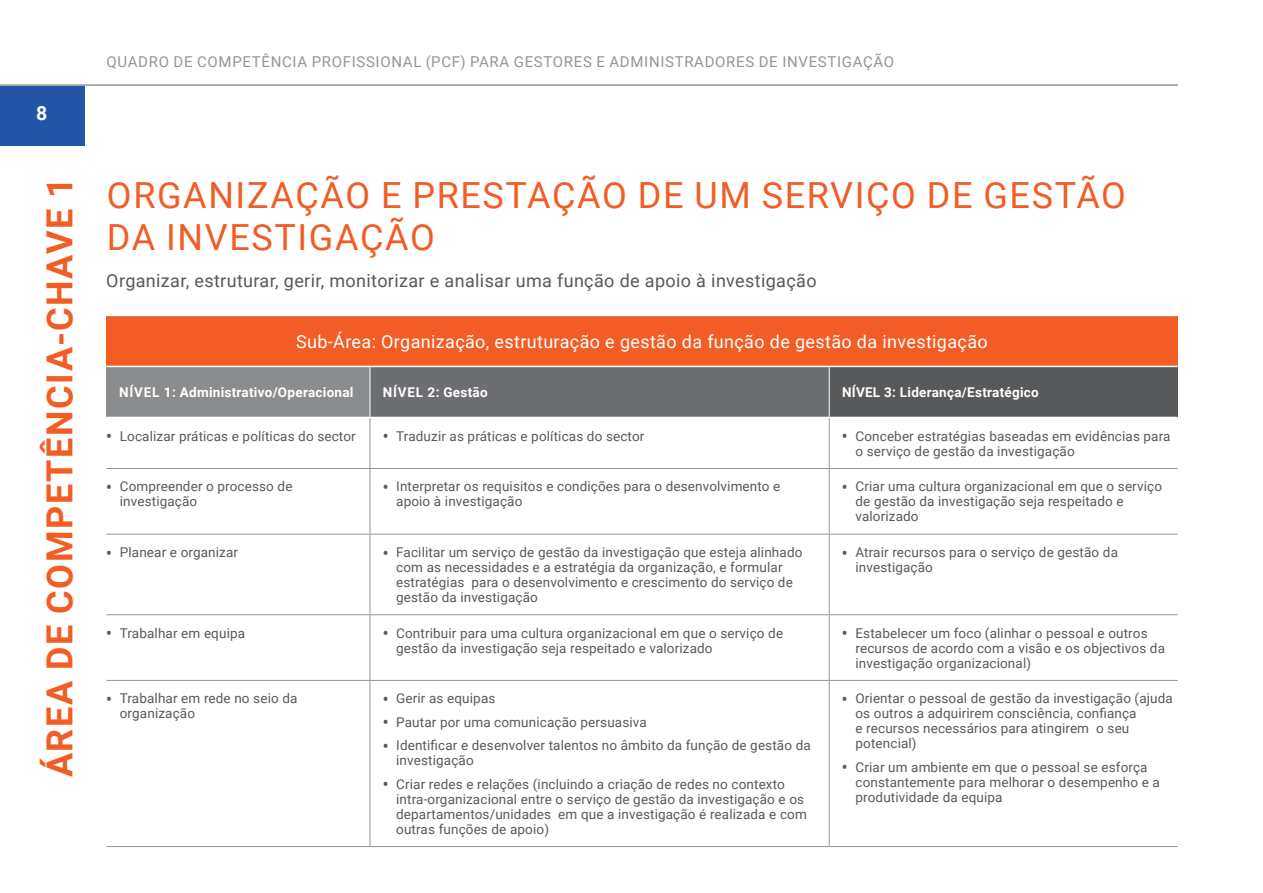
<style>
.page{position:relative;width:1263px;height:893px;background:#fff}
.page>*{position:absolute;margin:0;border:0;box-sizing:border-box;transform-origin:0 0}
.t1{font:36px/42px "Roboto";letter-spacing:.045em;color:#f15d24}
.t2{font:700 36px "Roboto";letter-spacing:.045em;color:#f15d24}
.t3{font:700 19.5px "Roboto";color:#fff}
.t4{font:18px "Roboto";letter-spacing:.02em;color:#58595b}
.t5{font:18px "Roboto";letter-spacing:.02em;color:#fff}
.t6{font:15px "Roboto";letter-spacing:.045em;color:#939598}
.t7{font:13.5px/15px "Roboto";letter-spacing:.01em;color:#58595b}
.t8{font:700 13.5px "Roboto";letter-spacing:.02em;color:#fff}
.s1{font-weight:500;font-size:16.5px}
</style>
<div class="page">
<div style="left:0;top:86px;width:85px;height:59px;background:#2356a7"></div>
<hr style="left:0;top:84px;width:1178px;height:2px;background:#939598">
<div style="left:106px;top:315px;width:1071px;height:51px;background:#f15d24"></div>
<div style="left:106px;top:366px;width:264px;height:51px;background:#8a8c8e"></div>
<div style="left:370px;top:366px;width:459px;height:51px;background:#6d6e71"></div>
<div style="left:829px;top:366px;width:348px;height:51px;background:#58595b"></div>
<svg style="left:106px;top:418px;width:1071px;height:428px"></svg>
<hr style="left:106px;top:315px;width:264px;height:1px;background:#fff">
<hr style="left:370px;top:315px;width:459px;height:1px;background:#fff">
<hr style="left:829px;top:315px;width:348px;height:1px;background:#fff">
<hr style="left:106px;top:366px;width:264px;height:1px;background:#fff">
<hr style="left:370px;top:366px;width:459px;height:1px;background:#fff">
<hr style="left:829px;top:366px;width:348px;height:1px;background:#fff">
<hr style="left:370px;top:367px;width:1px;height:50px;background:#fff">
<hr style="left:829px;top:367px;width:1px;height:50px;background:#fff">
<hr style="left:370px;top:418px;width:1px;height:50px;background:#939598">
<hr style="left:829px;top:418px;width:1px;height:50px;background:#939598">
<hr style="left:106px;top:468px;width:264px;height:1px;background:#939598">
<hr style="left:370px;top:468px;width:459px;height:1px;background:#939598">
<hr style="left:370px;top:469px;width:1px;height:65px;background:#939598">
<hr style="left:829px;top:468px;width:348px;height:1px;background:#939598">
<hr style="left:829px;top:469px;width:1px;height:65px;background:#939598">
<hr style="left:106px;top:534px;width:264px;height:1px;background:#939598">
<hr style="left:370px;top:534px;width:459px;height:1px;background:#939598">
<hr style="left:370px;top:534px;width:1px;height:80px;background:#939598">
<hr style="left:829px;top:534px;width:348px;height:1px;background:#939598">
<hr style="left:829px;top:534px;width:1px;height:80px;background:#939598">
<hr style="left:106px;top:614px;width:264px;height:1px;background:#939598">
<hr style="left:370px;top:614px;width:459px;height:1px;background:#939598">
<hr style="left:370px;top:615px;width:1px;height:65px;background:#939598">
<hr style="left:829px;top:614px;width:348px;height:1px;background:#939598">
<hr style="left:829px;top:615px;width:1px;height:65px;background:#939598">
<hr style="left:370px;top:681px;width:1px;height:165px;background:#939598">
<hr style="left:829px;top:681px;width:1px;height:165px;background:#939598">
<hr style="left:106px;top:680px;width:264px;height:1px;background:#939598">
<hr style="left:370px;top:680px;width:459px;height:1px;background:#939598">
<hr style="left:829px;top:680px;width:348px;height:1px;background:#939598">
<hr style="left:106px;top:846px;width:264px;height:1px;background:#939598">
<hr style="left:370px;top:846px;width:459px;height:1px;background:#939598">
<hr style="left:829px;top:846px;width:348px;height:1px;background:#939598">
<h2 class="t3" style="left:36px;top:100px;width:13px">8</h2>
<h1 class="t2" style="left:34px;top:777px;width:602px;rotate:-90deg">ÁREA DE COMPETÊNCIA-CHAVE 1</h1>
<p class="t6" style="left:107px;top:51px;width:789px">QUADRO DE COMPETÊNCIA PROFISSIONAL (PCF) PARA GESTORES E ADMINISTRADORES DE INVESTIGAÇÃO</p>
<h1 class="t1" style="left:107px;top:173px;width:1021px">ORGANIZAÇÃO E PRESTAÇÃO DE UM SERVIÇO DE GESTÃO<br>DA INVESTIGAÇÃO</h1>
<h3 class="t4" style="left:106px;top:268px;width:712px">Organizar, estruturar, gerir, monitorizar e analisar uma função de apoio à investigação</h3>
<h3 class="t5" style="left:296px;top:329px;width:693px">Sub-Área: Organização, estruturação e gestão da função de gestão da investigação</h3>
<p class="t8" style="left:119px;top:383px;width:236px">NÍVEL 1: Administrativo/Operacional</p>
<p class="t8" style="left:383px;top:383px;width:106px">NÍVEL 2: Gestão</p>
<p class="t8" style="left:842px;top:383px;width:198px">NÍVEL 3: Liderança/Estratégico</p>
<p class="t7" style="left:106px;top:428px;width:251px"><span class="s1">•</span> Localizar práticas e políticas do sector</p>
<p class="t7" style="left:383px;top:428px;width:263px"><span class="s1">•</span> Traduzir as práticas e políticas do sector</p>
<p class="t7" style="left:855px;top:428px;width:317px;text-indent:-14px"><span class="s1">•</span> Conceber estratégias baseadas em evidências para o serviço de gestão da investigação</p>
<p class="t7" style="left:120px;top:479px;width:174px;text-indent:-14px"><span class="s1">•</span> Compreender o processo de investigação</p>
<p class="t7" style="left:396px;top:479px;width:386px;text-indent:-14px"><span class="s1">•</span> Interpretar os requisitos e condições para o desenvolvimento e apoio à investigação</p>
<p class="t7" style="left:855px;top:479px;width:308px;text-indent:-14px"><span class="s1">•</span> Criar uma cultura organizacional em que o serviço de gestão da investigação seja respeitado e valorizado</p>
<p class="t7" style="left:106px;top:544px;width:133px"><span class="s1">•</span> Planear e organizar</p>
<p class="t7" style="left:396px;top:544px;width:408px;text-indent:-14px"><span class="s1">•</span> Facilitar um serviço de gestão da investigação que esteja alinhado com as necessidades e a estratégia da organização, e formular estratégias para o desenvolvimento e crescimento do serviço de gestão da investigação</p>
<p class="t7" style="left:855px;top:544px;width:264px;text-indent:-14px"><span class="s1">•</span> Atrair recursos para o serviço de gestão da investigação</p>
<p class="t7" style="left:106px;top:625px;width:140px"><span class="s1">•</span> Trabalhar em equipa</p>
<p class="t7" style="left:396px;top:625px;width:388px;text-indent:-14px"><span class="s1">•</span> Contribuir para uma cultura organizacional em que o serviço de gestão da investigação seja respeitado e valorizado</p>
<p class="t7" style="left:855px;top:625px;width:311px;text-indent:-14px"><span class="s1">•</span> Estabelecer um foco (alinhar o pessoal e outros recursos de acordo com a visão e os objectivos da investigação organizacional)</p>
<p class="t7" style="left:120px;top:690px;width:179px;text-indent:-14px"><span class="s1">•</span> Trabalhar em rede no seio da organização</p>
<p class="t7" style="left:383px;top:690px;width:114px"><span class="s1">•</span> Gerir as equipas</p>
<p class="t7" style="left:855px;top:690px;width:319px;text-indent:-14px"><span class="s1">•</span> Orientar o pessoal de gestão da investigação (ajuda os outros a adquirirem consciência, confiança<br>e recursos necessários para atingirem o seu potencial)</p>
<p class="t7" style="left:855px;top:759px;width:306px;text-indent:-14px"><span class="s1">•</span> Criar um ambiente em que o pessoal se esforça constantemente para melhorar o desempenho e a produtividade da equipa</p>
<p class="t7" style="left:383px;top:714px;width:266px"><span class="s1">•</span> Pautar por uma comunicação persuasiva</p>
<p class="t7" style="left:396px;top:737px;width:416px;text-indent:-14px"><span class="s1">•</span> Identificar e desenvolver talentos no âmbito da função de gestão da investigação</p>
<p class="t7" style="left:396px;top:776px;width:412px;text-indent:-14px"><span class="s1">•</span> Criar redes e relações (incluindo a criação de redes no contexto intra-organizacional entre o serviço de gestão da investigação e os departamentos/unidades em que a investigação é realizada e com outras funções de apoio)</p>
</div>
